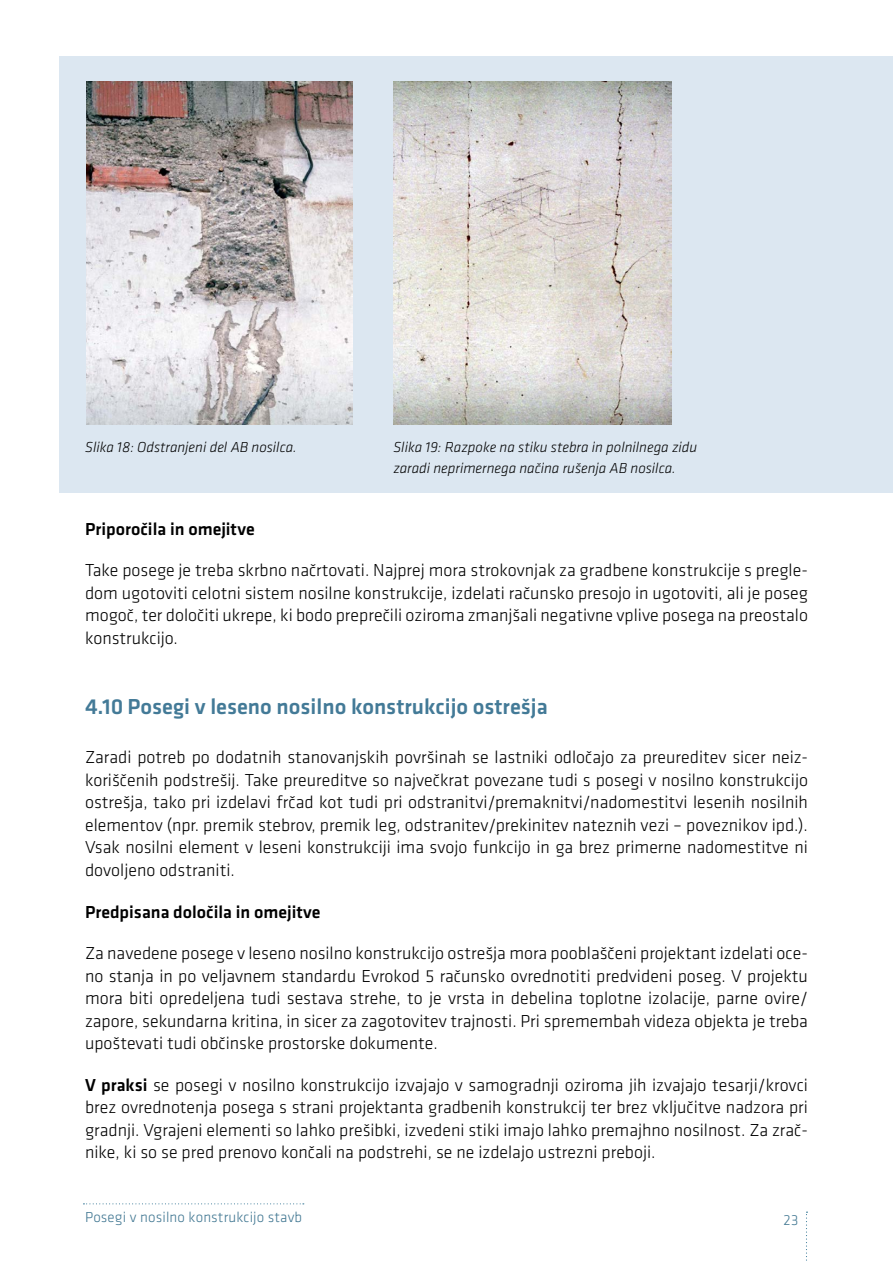
<style>
.page{position:relative;width:893px;height:1263px;background:#fff}
.page>*{position:absolute;margin:0;border:0;box-sizing:border-box;transform-origin:0 0}
.t1{font:500 22.5px "Klavika CH";color:#437a97}
.t2{font:300 18px/22.5px "Klavika CH";color:#000;text-align:justify}
.t3{font:500 18px "Klavika CH";color:#000}
.t4{font:italic 300 15px/21px "Klavika CH";color:#000}
.t5{font:300 15px "Klavika CH";letter-spacing:.01em;color:#417792}
.s1{font-weight:500}
</style>
<div class="page">
<div style="left:60px;top:56px;width:833px;height:437px;background:#dce7f1"></div>
<img style="left:86px;top:82px;width:267px;height:342px">
<img style="left:393px;top:82px;width:279px;height:342px">
<svg style="left:83px;top:1203px;width:221px;height:1px"></svg>
<svg style="left:806px;top:1211px;width:1px;height:50px"></svg>
<p class="t4" style="left:85px;top:437px;width:213px">Slika 18: Odstranjeni del AB nosilca.</p>
<p class="t4" style="left:393px;top:437px;width:305px">Slika 19: Razpoke na stiku stebra in polnilnega zidu zaradi neprimernega načina rušenja AB nosilca.</p>
<p class="t3" style="left:85px;top:516px;width:171px">Priporočila in omejitve</p>
<p class="t2" style="left:85px;top:559px;width:724px">Take posege je treba skrbno načrtovati. Najprej mora strokovnjak za gradbene konstrukcije s pregle&shy;dom ugotoviti celotni sistem nosilne konstrukcije, izdelati računsko presojo in ugotoviti, ali je poseg mogoč, ter določiti ukrepe, ki bodo preprečili oziroma zmanjšali negativne vplive posega na preostalo konstrukcijo.</p>
<p class="t1" style="left:85px;top:691px;width:464px">4.10 Posegi v leseno nosilno konstrukcijo ostrešja</p>
<p class="t2" style="left:85px;top:746px;width:724px">Zaradi potreb po dodatnih stanovanjskih površinah se lastniki odločajo za preureditev sicer neiz&shy;koriščenih podstrešij. Take preureditve so največkrat povezane tudi s posegi v nosilno konstrukcijo ostrešja, tako pri izdelavi frčad kot tudi pri odstranitvi/premaknitvi/nadomestitvi lesenih nosilnih elementov (npr. premik stebrov, premik leg, odstranitev/prekinitev nateznih vezi – poveznikov ipd.).<br>Vsak nosilni element v leseni konstrukciji ima svojo funkcijo in ga brez primerne nadomestitve ni dovoljeno odstraniti.</p>
<p class="t3" style="left:85px;top:899px;width:237px">Predpisana določila in omejitve</p>
<p class="t2" style="left:85px;top:942px;width:724px">Za navedene posege v leseno nosilno konstrukcijo ostrešja mora pooblaščeni projektant izdelati oce&shy;no stanja in po veljavnem standardu Evrokod 5 računsko ovrednotiti predvideni poseg. V projektu mora biti opredeljena tudi sestava strehe, to je vrsta in debelina toplotne izolacije, parne ovire/ zapore, sekundarna kritina, in sicer za zagotovitev trajnosti. Pri spremembah videza objekta je treba upoštevati tudi občinske prostorske dokumente.</p>
<p class="t2" style="left:85px;top:1073px;width:724px"><span class="s1">V praksi</span> se posegi v nosilno konstrukcijo izvajajo v samogradnji oziroma jih izvajajo tesarji/krovci brez ovrednotenja posega s strani projektanta gradbenih konstrukcij ter brez vključitve nadzora pri gradnji. Vgrajeni elementi so lahko prešibki, izvedeni stiki imajo lahko premajhno nosilnost. Za zrač&shy;nike, ki so se pred prenovo končali na podstrehi, se ne izdelajo ustrezni preboji.</p>
<p class="t5" style="left:85px;top:1208px;width:219px">Posegi v nosilno konstrukcijo stavb</p>
<p class="t5" style="left:784px;top:1211px;width:16px">23</p>
</div>
